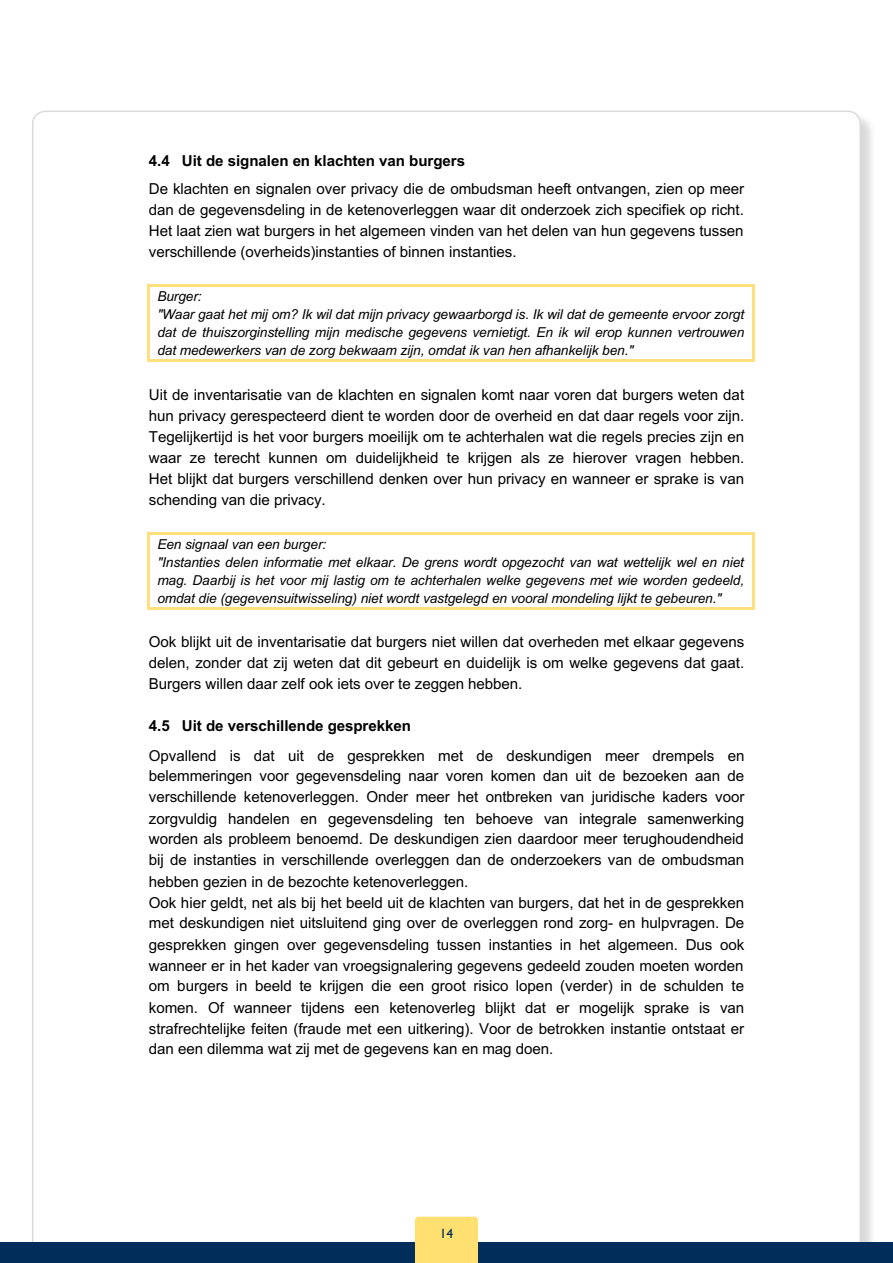
<style>
.page{position:relative;width:893px;height:1263px;background:#fff}
.page>*{position:absolute;margin:0;border:0;box-sizing:border-box;transform-origin:0 0}
.t1{font:15.15px/21px "Arial";letter-spacing:-.005em;color:#000;text-align:justify}
.t2{font:700 15.15px "Arial";letter-spacing:-.005em;color:#000}
.t3{font:italic 13.65px/18.1px "Arial";letter-spacing:-.005em;color:#000}
.t4{font:13.5px "Gill Sans Std";color:#002d59}
</style>
<div class="page">
<div style="left:0;top:1242px;width:893px;height:21px;background:#002d59"></div>
<div style="left:415px;top:1217px;width:63px;height:46px;background:#ffe071"></div>
<hr style="left:150px;top:285px;width:602px;height:2px;background:#ffe07d">
<hr style="left:147px;top:287px;width:3px;height:17px;background:#ffe07d">
<hr style="left:147px;top:304px;width:3px;height:18px;background:#ffe07d">
<hr style="left:147px;top:322px;width:3px;height:18px;background:#ffe07d">
<hr style="left:150px;top:359px;width:602px;height:3px;background:#ffe07d">
<hr style="left:147px;top:340px;width:3px;height:19px;background:#ffe07d">
<svg style="left:752px;top:285px;width:2px;height:77px"></svg>
<hr style="left:150px;top:532px;width:602px;height:2px;background:#ffe07d">
<hr style="left:147px;top:534px;width:3px;height:17px;background:#ffe07d">
<hr style="left:147px;top:551px;width:3px;height:18px;background:#ffe07d">
<hr style="left:147px;top:569px;width:3px;height:18px;background:#ffe07d">
<svg style="left:752px;top:532px;width:2px;height:55px"></svg>
<hr style="left:150px;top:607px;width:602px;height:2px;background:#ffe07d">
<hr style="left:147px;top:587px;width:3px;height:20px;background:#ffe07d">
<hr style="left:752px;top:587px;width:2px;height:20px;background:#ffe07d">
<p class="t2" style="left:149px;top:150px;width:318px">4.4 Uit de signalen en klachten van burgers</p>
<p class="t1" style="left:149px;top:178px;width:597px">De klachten en signalen over privacy die de ombudsman heeft ontvangen, zien op meer dan de gegevensdeling in de ketenoverleggen waar dit onderzoek zich specifiek op richt.<br>Het laat zien wat burgers in het algemeen vinden van het delen van hun gegevens tussen verschillende (overheids)instanties of binnen instanties.</p>
<p class="t3" style="left:157px;top:287px;width:588px">Burger:<br>"Waar gaat het mij om? Ik wil dat mijn privacy gewaarborgd is. Ik wil dat de gemeente ervoor zorgt dat de thuiszorginstelling mijn medische gegevens vernietigt. En ik wil erop kunnen vertrouwen dat medewerkers van de zorg bekwaam zijn, omdat ik van hen afhankelijk ben."</p>
<p class="t1" style="left:149px;top:384px;width:597px">Uit de inventarisatie van de klachten en signalen komt naar voren dat burgers weten dat hun privacy gerespecteerd dient te worden door de overheid en dat daar regels voor zijn.<br>Tegelijkertijd is het voor burgers moeilijk om te achterhalen wat die regels precies zijn en waar ze terecht kunnen om duidelijkheid te krijgen als ze hierover vragen hebben.<br>Het blijkt dat burgers verschillend denken over hun privacy en wanneer er sprake is van schending van die privacy.</p>
<p class="t3" style="left:157px;top:535px;width:588px">Een signaal van een burger:<br>"Instanties delen informatie met elkaar. De grens wordt opgezocht van wat wettelijk wel en niet mag. Daarbij is het voor mij lastig om te achterhalen welke gegevens met wie worden gedeeld, omdat die (gegevensuitwisseling) niet wordt vastgelegd en vooral mondeling lijkt te gebeuren."</p>
<p class="t1" style="left:149px;top:631px;width:597px">Ook blijkt uit de inventarisatie dat burgers niet willen dat overheden met elkaar gegevens delen, zonder dat zij weten dat dit gebeurt en duidelijk is om welke gegevens dat gaat.<br>Burgers willen daar zelf ook iets over te zeggen hebben.</p>
<p class="t2" style="left:149px;top:715px;width:264px">4.5 Uit de verschillende gesprekken</p>
<p class="t1" style="left:149px;top:745px;width:597px;text-align:left">Opvallend is dat uit de gesprekken met de deskundigen meer drempels en belemmeringen voor gegevensdeling naar voren komen dan uit de bezoeken aan de verschillende ketenoverleggen. Onder meer het ontbreken van juridische kaders voor zorgvuldig handelen en gegevensdeling ten behoeve van integrale samenwerking worden als probleem benoemd. De deskundigen zien daardoor meer terughoudendheid bij de instanties in verschillende overleggen dan de onderzoekers van de ombudsman hebben gezien in de bezochte ketenoverleggen.<br>Ook hier geldt, net als bij het beeld uit de klachten van burgers, dat het in de gesprekken met deskundigen niet uitsluitend ging over de overleggen rond zorg- en hulpvragen. De gesprekken gingen over gegevensdeling tussen instanties in het algemeen. Dus ook wanneer er in het kader van vroegsignalering gegevens gedeeld zouden moeten worden om burgers in beeld te krijgen die een groot risico lopen (verder) in de schulden te komen. Of wanneer tijdens een ketenoverleg blijkt dat er mogelijk sprake is van strafrechtelijke feiten (fraude met een uitkering). Voor de betrokken instantie ontstaat er dan een dilemma wat zij met de gegevens kan en mag doen.</p>
<p class="t4" style="left:440px;top:1226px;width:15px">14</p>
</div>
